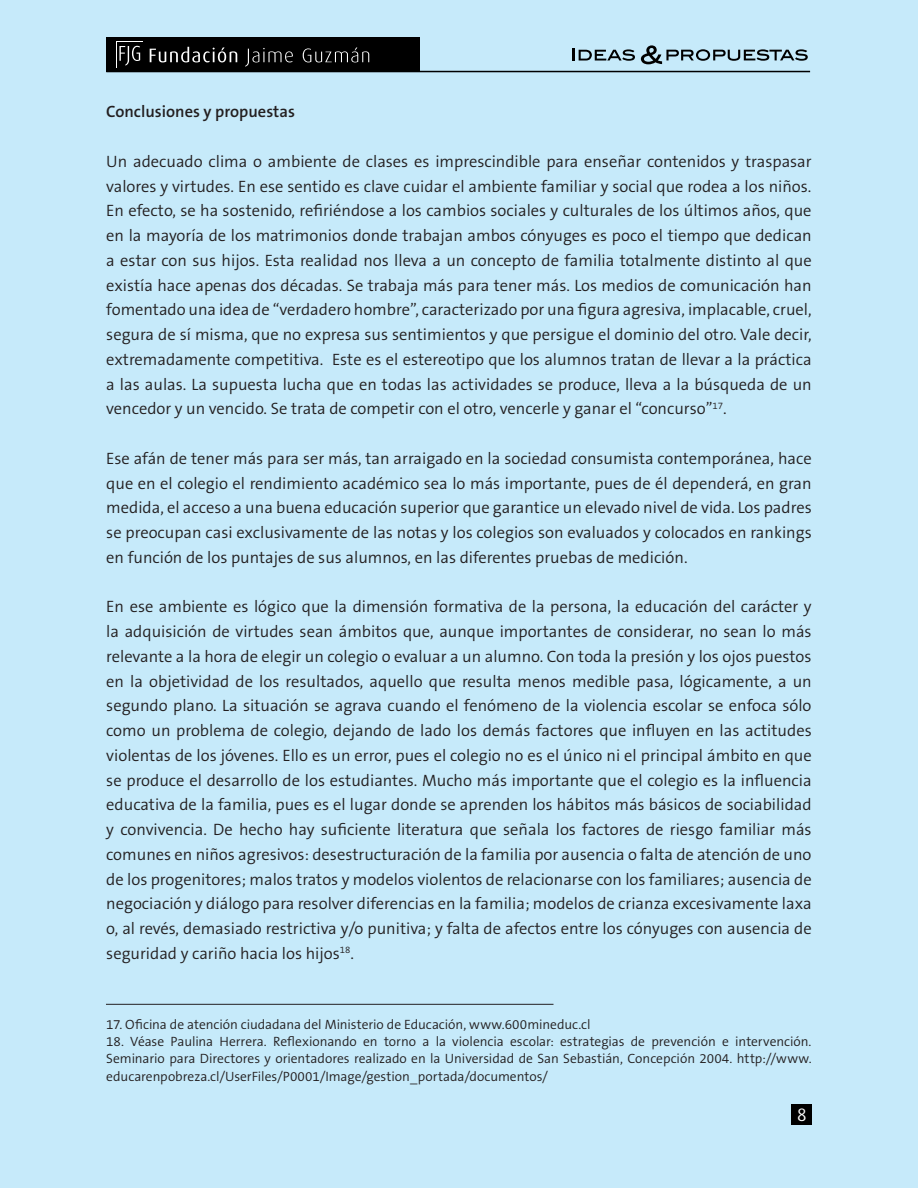
<style>
.page{position:relative;width:918px;height:1188px;background:#fff}
.page>*{position:absolute;margin:0;border:0;box-sizing:border-box;transform-origin:0 0}
.t1{font:18px "Dax";color:#fff}
.t2{font:300 16.5px/24.8px "The Sans B4";color:#231f20;text-align:justify}
.t3{font:600 16.5px "The Sans B6";color:#231f20}
.t4{font:300 13.5px/17.2px "The Sans B4";color:#231f20;text-align:justify}
</style>
<div class="page">
<div style="left:1px;top:0;width:917px;height:1188px;background:#c6eafa"></div>
<div style="left:792px;top:1104px;width:20px;height:20px;background:#000"></div>
<svg style="left:573px;top:48px;width:62px;height:13px"></svg>
<svg style="left:641px;top:45px;width:167px;height:19px"></svg>
<hr style="left:106px;top:71px;width:704px;height:1px;background:#000">
<div style="left:106px;top:37px;width:313px;height:35px;background:#000"></div>
<svg style="left:116px;top:41px;width:27px;height:27px"></svg>
<div style="left:117px;top:42px;width:26px;height:25px;background:#000"></div>
<svg style="left:119px;top:46px;width:21px;height:20px"></svg>
<svg style="left:150px;top:47px;width:219px;height:20px"></svg>
<hr style="left:106px;top:1004px;width:447px;height:1px;background:#231f20">
<p class="t3" style="left:106px;top:103px;width:190px">Conclusiones y propuestas</p>
<p class="t2" style="left:106px;top:149px;width:707px">Un adecuado clima o ambiente de clases es imprescindible para enseñar contenidos y traspasar valores y virtudes. En ese sentido es clave cuidar el ambiente familiar y social que rodea a los niños.<br>En efecto, se ha sostenido, refiriéndose a los cambios sociales y culturales de los últimos años, que en la mayoría de los matrimonios donde trabajan ambos cónyuges es poco el tiempo que dedican a estar con sus hijos. Esta realidad nos lleva a un concepto de familia totalmente distinto al que existía hace apenas dos décadas. Se trabaja más para tener más. Los medios de comunicación han fomentado una idea de “verdadero hombre”, caracterizado por una figura agresiva, implacable, cruel, segura de sí misma, que no expresa sus sentimientos y que persigue el dominio del otro. Vale decir, extremadamente competitiva. Este es el estereotipo que los alumnos tratan de llevar a la práctica a las aulas. La supuesta lucha que en todas las actividades se produce, lleva a la búsqueda de un vencedor y un vencido. Se trata de competir con el otro, vencerle y ganar el “concurso”<sup>17</sup>.</p>
<p class="t2" style="left:106px;top:446px;width:707px">Ese afán de tener más para ser más, tan arraigado en la sociedad consumista contemporánea, hace que en el colegio el rendimiento académico sea lo más importante, pues de él dependerá, en gran medida, el acceso a una buena educación superior que garantice un elevado nivel de vida. Los padres se preocupan casi exclusivamente de las notas y los colegios son evaluados y colocados en rankings en función de los puntajes de sus alumnos, en las diferentes pruebas de medición.</p>
<p class="t2" style="left:106px;top:595px;width:707px">En ese ambiente es lógico que la dimensión formativa de la persona, la educación del carácter y la adquisición de virtudes sean ámbitos que, aunque importantes de considerar, no sean lo más relevante a la hora de elegir un colegio o evaluar a un alumno. Con toda la presión y los ojos puestos en la objetividad de los resultados, aquello que resulta menos medible pasa, lógicamente, a un segundo plano. La situación se agrava cuando el fenómeno de la violencia escolar se enfoca sólo como un problema de colegio, dejando de lado los demás factores que influyen en las actitudes violentas de los jóvenes. Ello es un error, pues el colegio no es el único ni el principal ámbito en que se produce el desarrollo de los estudiantes. Mucho más importante que el colegio es la influencia educativa de la familia, pues es el lugar donde se aprenden los hábitos más básicos de sociabilidad y convivencia. De hecho hay suficiente literatura que señala los factores de riesgo familiar más comunes en niños agresivos: desestructuración de la familia por ausencia o falta de atención de uno de los progenitores; malos tratos y modelos violentos de relacionarse con los familiares; ausencia de negociación y diálogo para resolver diferencias en la familia; modelos de crianza excesivamente laxa o, al revés, demasiado restrictiva y/o punitiva; y falta de afectos entre los cónyuges con ausencia de seguridad y cariño hacia los hijos<sup>18</sup>.</p>
<p class="t4" style="left:106px;top:1016px;width:486px">17. Oficina de atención ciudadana del Ministerio de Educación, www.600mineduc.cl</p>
<p class="t4" style="left:106px;top:1033px;width:707px">18. Véase Paulina Herrera. Reflexionando en torno a la violencia escolar: estrategias de prevención e intervención.<br>Seminario para Directores y orientadores realizado en la Universidad de San Sebastián, Concepción 2004. http://www. educarenpobreza.cl/UserFiles/P0001/Image/gestion_portada/documentos/</p>
<p class="t1" style="left:797px;top:1104px;width:11px">8</p>
</div>
